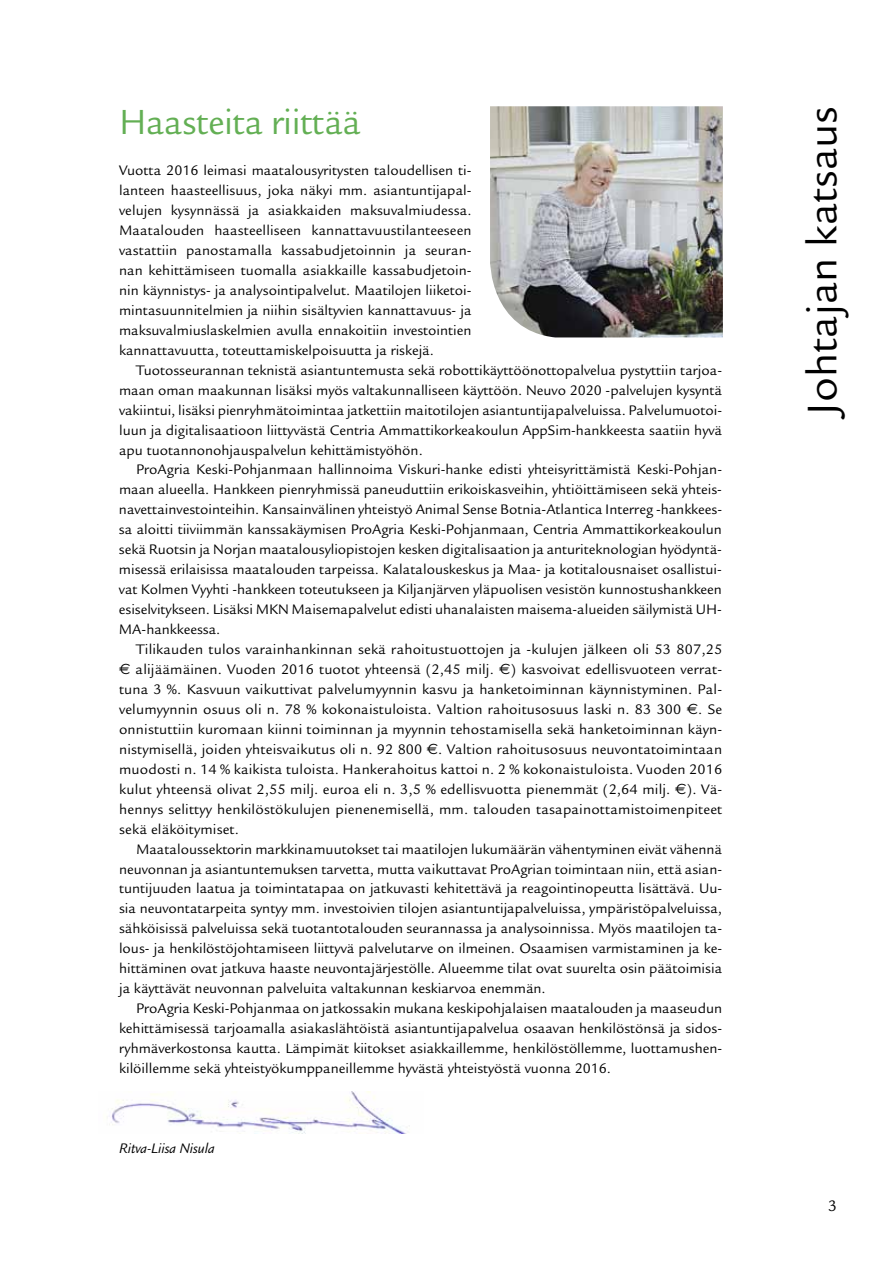
<style>
.page{position:relative;width:893px;height:1263px;background:#fff}
.page>*{position:absolute;margin:0;border:0;box-sizing:border-box;transform-origin:0 0}
.t1{font:45px "Legacy Sans";color:#000}
.t2{font:37.95px "Legacy Sans";letter-spacing:-.015em;color:#63af54}
.t3{font:16.5px "Legacy Sans";color:#000}
.t4{font:15px/20px "Legacy Sans";color:#000;text-align:justify}
.t5{font:italic 15px "Legacy Sans";color:#000}
.s1{font-family:"Euro Sans"}
</style>
<div class="page">
<img style="left:109px;top:1092px;width:300px;height:42px">
<img style="left:490px;top:106px;width:233px;height:231px">
<h2 class="t2" style="left:119px;top:101px;width:243px">Haasteita riittää</h2>
<p class="t4" style="left:119px;top:161px;width:354px">Vuotta 2016 leimasi maatalousyritysten taloudellisen ti&shy;lanteen haasteellisuus, joka näkyi mm. asiantuntijapal&shy;velujen kysynnässä ja asiakkaiden maksuvalmiudessa.<br>Maatalouden haasteelliseen kannattavuustilanteeseen vastattiin panostamalla kassabudjetoinnin ja seuran&shy;nan kehittämiseen tuomalla asiakkaille kassabudjetoin&shy;nin käynnistys- ja analysointipalvelut. Maatilojen liiketoi&shy;mintasuunnitelmien ja niihin sisältyvien kannattavuus- ja maksuvalmiuslaskelmien avulla ennakoitiin investointien kannattavuutta, toteuttamiskelpoisuutta ja riskejä.</p>
<p class="t4" style="left:119px;top:360px;width:605px;text-indent:17px">Tuotosseurannan teknistä asiantuntemusta sekä robottikäyttöönottopalvelua pystyttiin tarjoa&shy;maan oman maakunnan lisäksi myös valtakunnalliseen käyttöön. Neuvo 2020 -palvelujen kysyntä vakiintui, lisäksi pienryhmätoimintaa jatkettiin maitotilojen asiantuntijapalveluissa. Palvelumuotoi&shy;luun ja digitalisaatioon liittyvästä Centria Ammattikorkeakoulun AppSim-hankkeesta saatiin hyvä apu tuotannonohjauspalvelun kehittämistyöhön.</p>
<p class="t4" style="left:119px;top:460px;width:605px;text-indent:17px">ProAgria Keski-Pohjanmaan hallinnoima Viskuri-hanke edisti yhteisyrittämistä Keski-Pohjan&shy;maan alueella. Hankkeen pienryhmissä paneuduttiin erikoiskasveihin, yhtiöittämiseen sekä yhteis&shy;navettainvestointeihin. Kansainvälinen yhteistyö Animal Sense Botnia-Atlantica Interreg -hankkees&shy;sa aloitti tiiviimmän kanssakäymisen ProAgria Keski-Pohjanmaan, Centria Ammattikorkeakoulun sekä Ruotsin ja Norjan maatalousyliopistojen kesken digitalisaation ja anturiteknologian hyödyntä&shy;misessä erilaisissa maatalouden tarpeissa. Kalatalouskeskus ja Maa- ja kotitalousnaiset osallistui&shy;vat Kolmen Vyyhti -hankkeen toteutukseen ja Kiljanjärven yläpuolisen vesistön kunnostushankkeen esiselvitykseen. Lisäksi MKN Maisemapalvelut edisti uhanalaisten maisema-alueiden säilymistä UH-MA-hankkeessa.</p>
<p class="t4" style="left:119px;top:639px;width:605px;text-indent:17px">Tilikauden tulos varainhankinnan sekä rahoitustuottojen ja -kulujen jälkeen oli 53 807,25 <span class="s1">€</span> alijäämäinen. Vuoden 2016 tuotot yhteensä (2,45 milj. <span class="s1">€</span>) kasvoivat edellisvuoteen verrat&shy;tuna 3 %. Kasvuun vaikuttivat palvelumyynnin kasvu ja hanketoiminnan käynnistyminen. Pal&shy;velumyynnin osuus oli n. 78 % kokonaistuloista. Valtion rahoitusosuus laski n. 83 300 <span class="s1">€</span>. Se onnistuttiin kuromaan kiinni toiminnan ja myynnin tehostamisella sekä hanketoiminnan käyn&shy;nistymisellä, joiden yhteisvaikutus oli n. 92 800 <span class="s1">€</span>. Valtion rahoitusosuus neuvontatoimintaan muodosti n. 14 % kaikista tuloista. Hankerahoitus kattoi n. 2 % kokonaistuloista. Vuoden 2016 kulut yhteensä olivat 2,55 milj. euroa eli n. 3,5 % edellisvuotta pienemmät (2,64 milj. <span class="s1">€</span>). Vä&shy;hennys selittyy henkilöstökulujen pienenemisellä, mm. talouden tasapainottamistoimenpiteet sekä eläköitymiset.</p>
<p class="t4" style="left:119px;top:839px;width:605px;text-indent:17px">Maataloussektorin markkinamuutokset tai maatilojen lukumäärän vähentyminen eivät vähennä neuvonnan ja asiantuntemuksen tarvetta, mutta vaikuttavat ProAgrian toimintaan niin, että asian&shy;tuntijuuden laatua ja toimintatapaa on jatkuvasti kehitettävä ja reagointinopeutta lisättävä. Uu&shy;sia neuvontatarpeita syntyy mm. investoivien tilojen asiantuntijapalveluissa, ympäristöpalveluissa, sähköisissä palveluissa sekä tuotantotalouden seurannassa ja analysoinnissa. Myös maatilojen ta&shy;lous- ja henkilöstöjohtamiseen liittyvä palvelutarve on ilmeinen. Osaamisen varmistaminen ja ke&shy;hittäminen ovat jatkuva haaste neuvontajärjestölle. Alueemme tilat ovat suurelta osin päätoimisia ja käyttävät neuvonnan palveluita valtakunnan keskiarvoa enemmän.</p>
<p class="t4" style="left:119px;top:999px;width:605px;text-indent:17px">ProAgria Keski-Pohjanmaa on jatkossakin mukana keskipohjalaisen maatalouden ja maaseudun kehittämisessä tarjoamalla asiakaslähtöistä asiantuntijapalvelua osaavan henkilöstönsä ja sidos&shy;ryhmäverkostonsa kautta. Lämpimät kiitokset asiakkaillemme, henkilöstöllemme, luottamushen&shy;kilöillemme sekä yhteistyökumppaneillemme hyvästä yhteistyöstä vuonna 2016.</p>
<p class="t5" style="left:119px;top:1140px;width:97px">Ritva-Liisa Nisula</p>
<h1 class="t1" style="left:797px;top:415px;width:310px;rotate:-90deg">Johtajan katsaus</h1>
<p class="t3" style="left:828px;top:1197px;width:10px">3</p>
</div>
